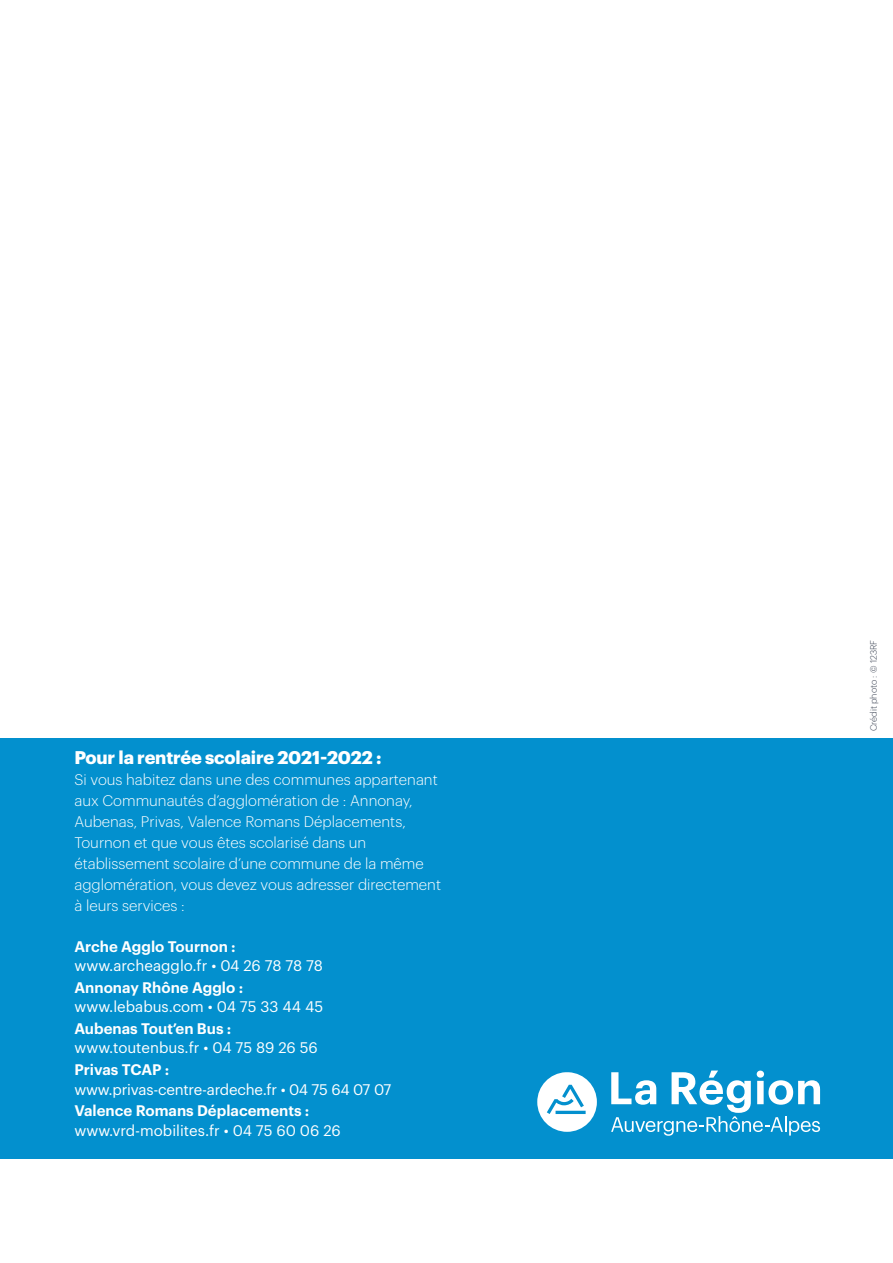
<style>
.page{position:relative;width:893px;height:1263px;background:#fff}
.page>*{position:absolute;margin:0;border:0;box-sizing:border-box;transform-origin:0 0}
.t1{font:700 18px "Graphik";letter-spacing:-.01em;color:#fff}
.t2{font:300 15px/21px "Graphik";color:#fff}
.t3{font:15px "Graphik";color:#fff}
.t4{font:600 15px "Graphik";color:#fff}
.t5{font:300 9px "Graphik";color:#384050}
</style>
<div class="page">
<div style="left:0;top:738px;width:893px;height:421px;background:#0390ce"></div>
<svg style="left:611px;top:1070px;width:209px;height:66px"></svg>
<svg style="left:537px;top:1072px;width:60px;height:60px"></svg>
<p class="t1" style="left:74px;top:744px;width:309px">Pour la rentrée scolaire 2021-2022 :</p>
<p class="t2" style="left:74px;top:768px;width:368px">Si vous habitez dans une des communes appartenant aux Communautés d’agglomération de : Annonay, Aubenas, Privas, Valence Romans Déplacements, Tournon et que vous êtes scolarisé dans un établissement scolaire d’une commune de la même agglomération, vous devez vous adresser directement à leurs services :</p>
<p class="t4" style="left:74px;top:935px;width:163px">Arche Agglo Tournon :</p>
<p class="t3" style="left:74px;top:954px;width:250px">www.archeagglo.fr • 04 26 78 78 78</p>
<p class="t4" style="left:74px;top:976px;width:170px">Annonay Rhône Agglo :</p>
<p class="t3" style="left:74px;top:996px;width:250px">www.lebabus.com • 04 75 33 44 45</p>
<p class="t4" style="left:74px;top:1017px;width:158px">Aubenas Tout’en Bus :</p>
<p class="t3" style="left:74px;top:1037px;width:245px">www.toutenbus.fr • 04 75 89 26 56</p>
<p class="t4" style="left:74px;top:1058px;width:96px">Privas TCAP :</p>
<p class="t3" style="left:74px;top:1078px;width:318px">www.privas-centre-ardeche.fr • 04 75 64 07 07</p>
<p class="t4" style="left:74px;top:1099px;width:237px">Valence Romans Déplacements :</p>
<p class="t3" style="left:74px;top:1119px;width:268px">www.vrd-mobilites.fr • 04 75 60 06 26</p>
<p class="t5" style="left:867px;top:731px;width:93px;rotate:-90deg">Crédit photo : © 123RF</p>
</div>
